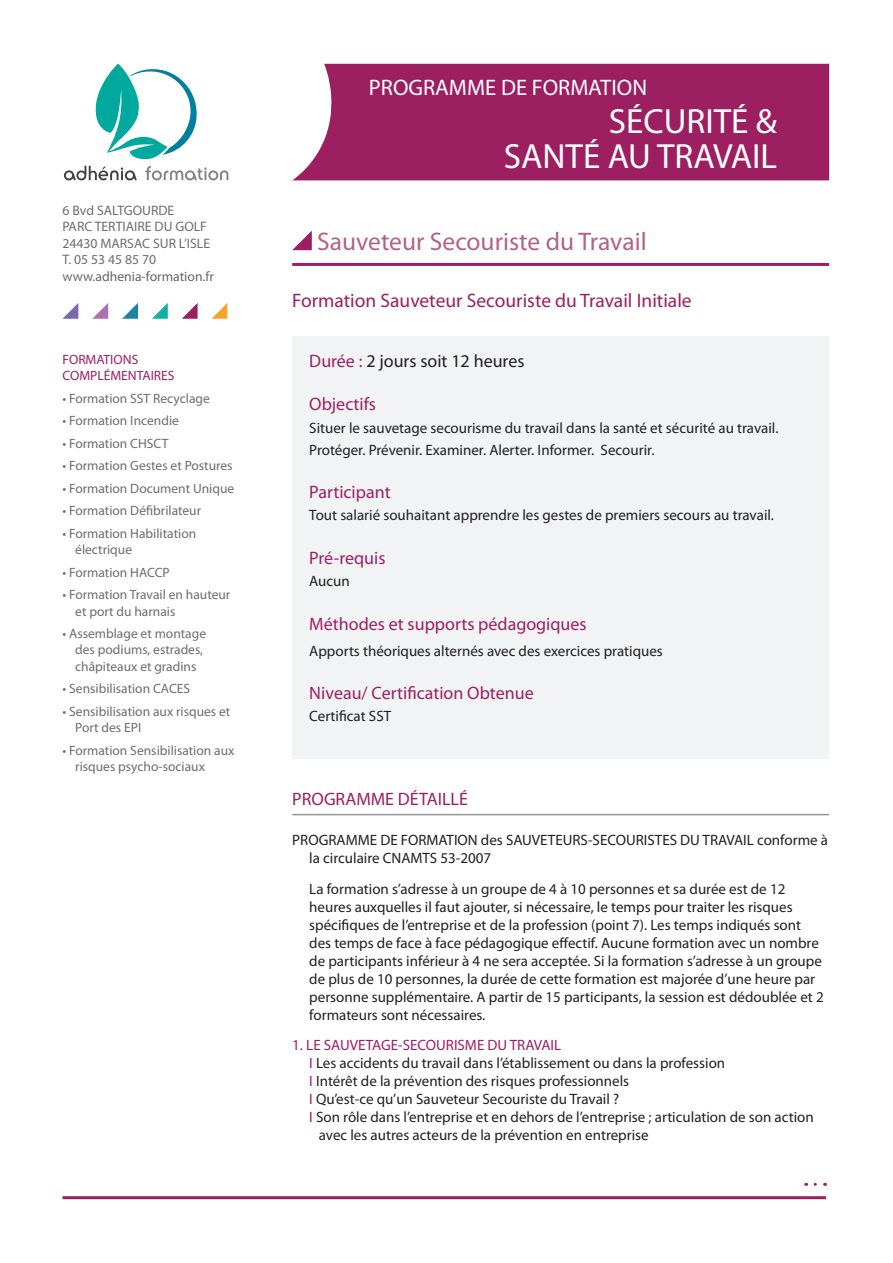
<style>
.page{position:relative;width:893px;height:1263px;background:#fff}
.page>*{position:absolute;margin:0;border:0;box-sizing:border-box;transform-origin:0 0}
.t1{font:35.1px "Myriad Pro";color:#fff}
.t2{font:25.5px "Myriad Pro";color:#b36284}
.t3{font:22.5px "Myriad Pro";color:#fff}
.t4{font:19.5px "Myriad Pro";color:#9c1f62}
.t5{font:18px "Myriad Pro";color:#9c1f62}
.t6{font:18px "Myriad Pro";color:#231f20}
.t7{font:15px/18px "Myriad Pro";color:#231f20}
.t8{font:15px "Myriad Pro";color:#9c1f62}
.t9{font:13.65px "Myriad Pro";color:#6c6d70}
.t10{font:13.65px "Myriad Pro";color:#686567}
.t11{font:13.5px/16.2px "Myriad Pro";color:#6c6d70}
.t12{font:13.5px "Myriad Pro";color:#9c1f62}
.s1{color:#6c6d70}
.s2{color:#9c1f62}
</style>
<div class="page">
<svg style="left:64px;top:166px;width:73px;height:14px"></svg>
<svg style="left:145px;top:166px;width:83px;height:14px"></svg>
<svg style="left:95px;top:64px;width:102px;height:96px"></svg>
<svg style="left:182px;top:303px;width:16px;height:16px"></svg>
<svg style="left:212px;top:303px;width:15px;height:16px"></svg>
<svg style="left:63px;top:303px;width:15px;height:16px"></svg>
<svg style="left:92px;top:303px;width:16px;height:16px"></svg>
<svg style="left:122px;top:303px;width:16px;height:16px"></svg>
<svg style="left:152px;top:303px;width:16px;height:16px"></svg>
<hr style="left:292px;top:263px;width:537px;height:3px;background:#9c1f62">
<svg style="left:292px;top:231px;width:20px;height:19px"></svg>
<div style="left:292px;top:337px;width:537px;height:422px;background:#f2f3f4"></div>
<hr style="left:292px;top:814px;width:537px;height:1px;background:#939598">
<hr style="left:63px;top:1196px;width:763px;height:3px;background:#9c1f62">
<svg style="left:815px;top:1183px;width:11px;height:3px"></svg>
<div style="left:293px;top:64px;width:536px;height:116px;background:#9c1f62"></div>
<p class="t9" style="left:63px;top:202px;width:113px">6 Bvd SALTGOURDE</p>
<p class="t9" style="left:63px;top:218px;width:146px">PARC TERTIAIRE DU GOLF</p>
<p class="t9" style="left:63px;top:235px;width:149px">24430 MARSAC SUR L’ISLE</p>
<p class="t9" style="left:63px;top:251px;width:95px">T. 05 53 45 85 70</p>
<p class="t10" style="left:63px;top:268px;width:153px"><span class="s1">www.</span>adhenia-formation<span class="s1">.fr</span></p>
<p class="t12" style="left:63px;top:351px;width:77px">FORMATIONS</p>
<p class="t12" style="left:63px;top:367px;width:114px">COMPLÉMENTAIRES</p>
<p class="t11" style="left:63px;top:390px;width:149px">• Formation SST Recyclage</p>
<p class="t11" style="left:63px;top:412px;width:118px">• Formation Incendie</p>
<p class="t11" style="left:63px;top:435px;width:108px">• Formation CHSCT</p>
<p class="t11" style="left:63px;top:457px;width:172px">• Formation Gestes et Postures</p>
<p class="t11" style="left:63px;top:480px;width:173px">• Formation Document Unique</p>
<p class="t11" style="left:63px;top:503px;width:140px">• Formation Défibrilateur</p>
<p class="t11" style="left:75px;top:525px;width:123px;text-indent:-13px">• Formation Habilitation électrique</p>
<p class="t11" style="left:63px;top:564px;width:109px">• Formation HACCP</p>
<p class="t11" style="left:75px;top:587px;width:157px;text-indent:-13px">• Formation Travail en hauteur et port du harnais</p>
<p class="t11" style="left:75px;top:625px;width:132px;text-indent:-13px">• Assemblage et montage des podiums, estrades, châpiteaux et gradins</p>
<p class="t11" style="left:63px;top:680px;width:129px">• Sensibilisation CACES</p>
<p class="t11" style="left:75px;top:703px;width:157px;text-indent:-13px">• Sensibilisation aux risques et<br>Port des EPI</p>
<p class="t11" style="left:75px;top:742px;width:161px;text-indent:-13px">• Formation Sensibilisation aux risques psycho-sociaux</p>
<p class="t3" style="left:369px;top:73px;width:280px">PROGRAMME DE FORMATION</p>
<p class="t1" style="left:609px;top:100px;width:170px">SÉCURITÉ &amp;</p>
<p class="t1" style="left:504px;top:135px;width:275px">SANTÉ AU TRAVAIL</p>
<p class="t2" style="left:317px;top:226px;width:331px">Sauveteur Secouriste du Travail</p>
<p class="t4" style="left:292px;top:289px;width:401px">Formation Sauveteur Secouriste du Travail Initiale</p>
<p class="t6" style="left:309px;top:350px;width:217px"><span class="s2">Durée :</span> 2 jours soit 12 heures</p>
<p class="t5" style="left:309px;top:393px;width:68px">Objectifs</p>
<p class="t7" style="left:309px;top:418px;width:471px">Situer le sauvetage secourisme du travail dans la santé et sécurité au travail.</p>
<p class="t7" style="left:309px;top:441px;width:347px">Protéger. Prévenir. Examiner. Alerter. Informer. Secourir.</p>
<p class="t5" style="left:309px;top:481px;width:83px">Participant</p>
<p class="t7" style="left:309px;top:506px;width:466px">Tout salarié souhaitant apprendre les gestes de premiers secours au travail.</p>
<p class="t5" style="left:309px;top:547px;width:78px">Pré-requis</p>
<p class="t7" style="left:309px;top:572px;width:42px">Aucun</p>
<p class="t5" style="left:309px;top:612px;width:279px">Méthodes et supports pédagogiques</p>
<p class="t7" style="left:309px;top:641px;width:355px">Apports théoriques alternés avec des exercices pratiques</p>
<p class="t5" style="left:309px;top:681px;width:226px">Niveau/ Certification Obtenue</p>
<p class="t7" style="left:309px;top:707px;width:83px">Certificat SST</p>
<p class="t5" style="left:292px;top:788px;width:177px">PROGRAMME DÉTAILLÉ</p>
<p class="t7" style="left:309px;top:830px;width:520px;text-indent:-17px">PROGRAMME DE FORMATION des SAUVETEURS-SECOURISTES DU TRAVAIL conforme à la circulaire CNAMTS 53-2007</p>
<p class="t7" style="left:309px;top:879px;width:516px">La formation s’adresse à un groupe de 4 à 10 personnes et sa durée est de 12 heures auxquelles il faut ajouter, si nécessaire, le temps pour traiter les risques spécifiques de l’entreprise et de la profession (point 7). Les temps indiqués sont des temps de face à face pédagogique effectif. Aucune formation avec un nombre de participants inférieur à 4 ne sera acceptée. Si la formation s’adresse à un groupe de plus de 10 personnes, la durée de cette formation est majorée d’une heure par personne supplémentaire. A partir de 15 participants, la session est dédoublée et 2 formateurs sont nécessaires.</p>
<p class="t8" style="left:292px;top:1036px;width:270px">1. LE SAUVETAGE-SECOURISME DU TRAVAIL</p>
<p class="t7" style="left:309px;top:1054px;width:417px"><span class="s2">I</span> Les accidents du travail dans l’établissement ou dans la profession</p>
<p class="t7" style="left:309px;top:1072px;width:321px"><span class="s2">I</span> Intérêt de la prévention des risques professionnels</p>
<p class="t7" style="left:309px;top:1090px;width:311px"><span class="s2">I</span> Qu’est-ce qu’un Sauveteur Secouriste du Travail ?</p>
<p class="t7" style="left:309px;top:1108px;width:506px"><span class="s2">I</span> Son rôle dans l’entreprise et en dehors de l’entreprise ; articulation de son action</p>
<p class="t7" style="left:319px;top:1126px;width:331px">avec les autres acteurs de la prévention en entreprise</p>
</div>
